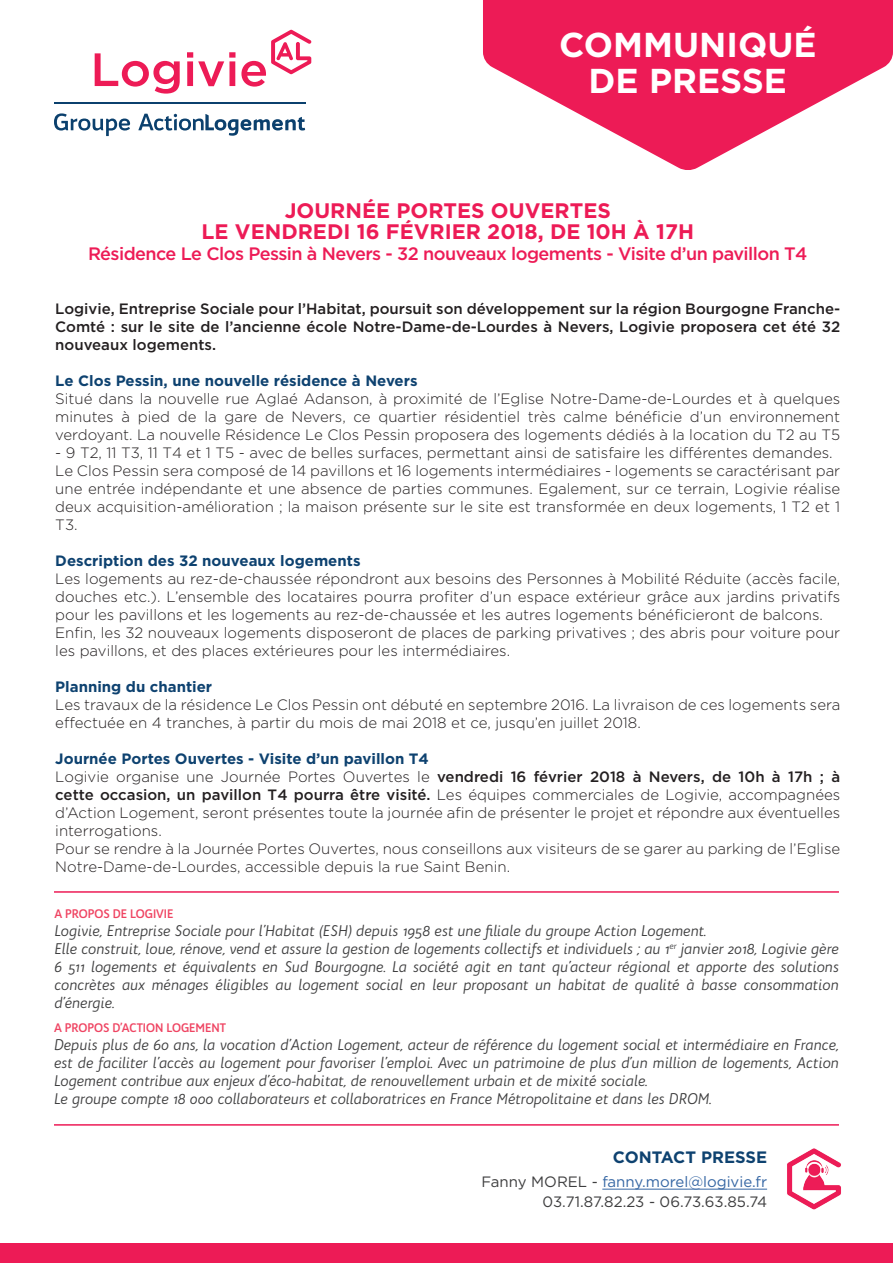
<style>
.page{position:relative;width:893px;height:1263px;background:#fff}
.page>*{position:absolute;margin:0;border:0;box-sizing:border-box;transform-origin:0 0}
.t1{font:700 34.5px/36px "Gotham";color:#fff;text-align:center}
.t2{font:700 21px/21px "Gotham";color:#ed1b56;text-align:center}
.t3{font:500 18px "Gotham";letter-spacing:-.03em;color:#ed1b56}
.t4{font:700 16.5px "Gotham";color:#0e4270}
.t5{font:300 15px/18px "Gotham";color:#231f20}
.t6{font:italic 15px/18px "Bw Quinta Pro";color:#3e3e3f}
.t7{font:500 15px/18px "Gotham";color:#231f20;text-align:justify}
.t8{font:700 15px "Gotham";color:#0e4270}
.t9{font:15px/19.5px "Gotham";color:#3e3e3f;text-align:right}
.t10{font:700 12px "Bw Quinta Pro";color:#ef4462}
.s1{font-weight:700;color:#0e4270}
.s2{font-weight:500}
.s3{color:#3667a4}
</style>
<div class="page">
<svg style="left:483px;top:0;width:410px;height:170px;fill:#ed1b56"></svg>
<div style="left:0;top:1244px;width:893px;height:19px;background:#ed1b56"></div>
<svg style="left:95px;top:53px;width:85px;height:41px"></svg>
<svg style="left:187px;top:52px;width:48px;height:34px"></svg>
<svg style="left:54px;top:113px;width:76px;height:23px"></svg>
<svg style="left:138px;top:114px;width:167px;height:22px"></svg>
<hr style="left:54px;top:102px;width:252px;height:2px;background:#0b406d">
<svg style="left:241px;top:30px;width:70px;height:57px"></svg>
<hr style="left:602px;top:1189px;width:165px;height:1px;background:#3667a4">
<hr style="left:54px;top:891px;width:785px;height:2px;background:#ed1b56">
<hr style="left:54px;top:1124px;width:785px;height:2px;background:#ed1b56">
<img style="left:787px;top:1148px;width:54px;height:62px">
<h1 class="t1" style="left:559px;top:26px;width:259px">COMMUNIQUÉ<br>DE PRESSE</h1>
<h2 class="t2" style="left:202px;top:200px;width:494px">JOURNÉE PORTES OUVERTES<br>LE VENDREDI 16 FÉVRIER 2018, DE 10H À 17H</h2>
<p class="t3" style="left:88px;top:242px;width:721px">Résidence Le Clos Pessin à Nevers - 32 nouveaux logements - Visite d’un pavillon T4</p>
<p class="t7" style="left:55px;top:299px;width:786px">Logivie, Entreprise Sociale pour l’Habitat, poursuit son développement sur la région Bourgogne Franche-Comté : sur le site de l’ancienne école Notre-Dame-de-Lourdes à Nevers, Logivie proposera cet été 32 nouveaux logements.</p>
<p class="t8" style="left:55px;top:370px;width:364px">Le Clos Pessin, une nouvelle résidence à Nevers</p>
<p class="t5" style="left:55px;top:389px;width:786px;text-align:justify">Situé dans la nouvelle rue Aglaé Adanson, à proximité de l’Eglise Notre-Dame-de-Lourdes et à quelques minutes à pied de la gare de Nevers, ce quartier résidentiel très calme bénéficie d’un environnement verdoyant. La nouvelle Résidence Le Clos Pessin proposera des logements dédiés à la location du T2 au T5</p>
<p class="t5" style="left:55px;top:443px;width:786px">- 9 T2, 11 T3, 11 T4 et 1 T5 - avec de belles surfaces, permettant ainsi de satisfaire les différentes demandes.<br>Le Clos Pessin sera composé de 14 pavillons et 16 logements intermédiaires - logements se caractérisant par une entrée indépendante et une absence de parties communes. Egalement, sur ce terrain, Logivie réalise deux acquisition-amélioration ; la maison présente sur le site est transformée en deux logements, 1 T2 et 1<br>T3.</p>
<p class="t8" style="left:55px;top:550px;width:307px">Description des 32 nouveaux logements</p>
<p class="t5" style="left:55px;top:569px;width:786px">Les logements au rez-de-chaussée répondront aux besoins des Personnes à Mobilité Réduite (accès facile, douches etc.). L’ensemble des locataires pourra profiter d’un espace extérieur grâce aux jardins privatifs pour les pavillons et les logements au rez-de-chaussée et les autres logements bénéficieront de balcons.<br>Enfin, les 32 nouveaux logements disposeront de places de parking privatives ; des abris pour voiture pour les pavillons, et des places extérieures pour les intermédiaires.</p>
<p class="t8" style="left:55px;top:676px;width:158px">Planning du chantier</p>
<p class="t5" style="left:55px;top:695px;width:786px">Les travaux de la résidence Le Clos Pessin ont débuté en septembre 2016. La livraison de ces logements sera effectuée en 4 tranches, à partir du mois de mai 2018 et ce, jusqu’en juillet 2018.</p>
<p class="t5" style="left:55px;top:749px;width:786px"><span class="s1">Journée Portes Ouvertes - Visite d’un pavillon T4<br></span>Logivie organise une Journée Portes Ouvertes le <span class="s2">vendredi 16 février 2018 à Nevers, de 10h à 17h ; à cette occasion, un pavillon T4 pourra être visité.</span> Les équipes commerciales de Logivie, accompagnées d’Action Logement, seront présentes toute la journée afin de présenter le projet et répondre aux éventuelles interrogations.<br>Pour se rendre à la Journée Portes Ouvertes, nous conseillons aux visiteurs de se garer au parking de l’Eglise Notre-Dame-de-Lourdes, accessible depuis la rue Saint Benin.</p>
<p class="t10" style="left:54px;top:906px;width:121px">A PROPOS DE LOGIVIE</p>
<p class="t6" style="left:54px;top:922px;width:786px">Logivie, Entreprise Sociale pour l’Habitat (ESH) depuis 1958 est une filiale du groupe Action Logement.<br>Elle construit, loue, rénove, vend et assure la gestion de logements collectifs et individuels ; au 1<sup>er</sup> janvier 2018, Logivie gère 6 511 logements et équivalents en Sud Bourgogne. La société agit en tant qu’acteur régional et apporte des solutions concrètes aux ménages éligibles au logement social en leur proposant un habitat de qualité à basse consommation d’énergie.</p>
<p class="t10" style="left:54px;top:1020px;width:174px">A PROPOS D’ACTION LOGEMENT</p>
<p class="t6" style="left:54px;top:1036px;width:786px">Depuis plus de 60 ans, la vocation d’Action Logement, acteur de référence du logement social et intermédiaire en France, est de faciliter l’accès au logement pour favoriser l’emploi. Avec un patrimoine de plus d’un million de logements, Action Logement contribue aux enjeux d’éco-habitat, de renouvellement urbain et de mixité sociale.<br>Le groupe compte 18 000 collaborateurs et collaboratrices en France Métropolitaine et dans les DROM.</p>
<p class="t4" style="left:613px;top:1146px;width:156px">CONTACT PRESSE</p>
<p class="t9" style="left:481px;top:1172px;width:287px">Fanny MOREL - <span class="s3">fanny.morel@logivie.fr<br></span>03.71.87.82.23 - 06.73.63.85.74</p>
</div>
